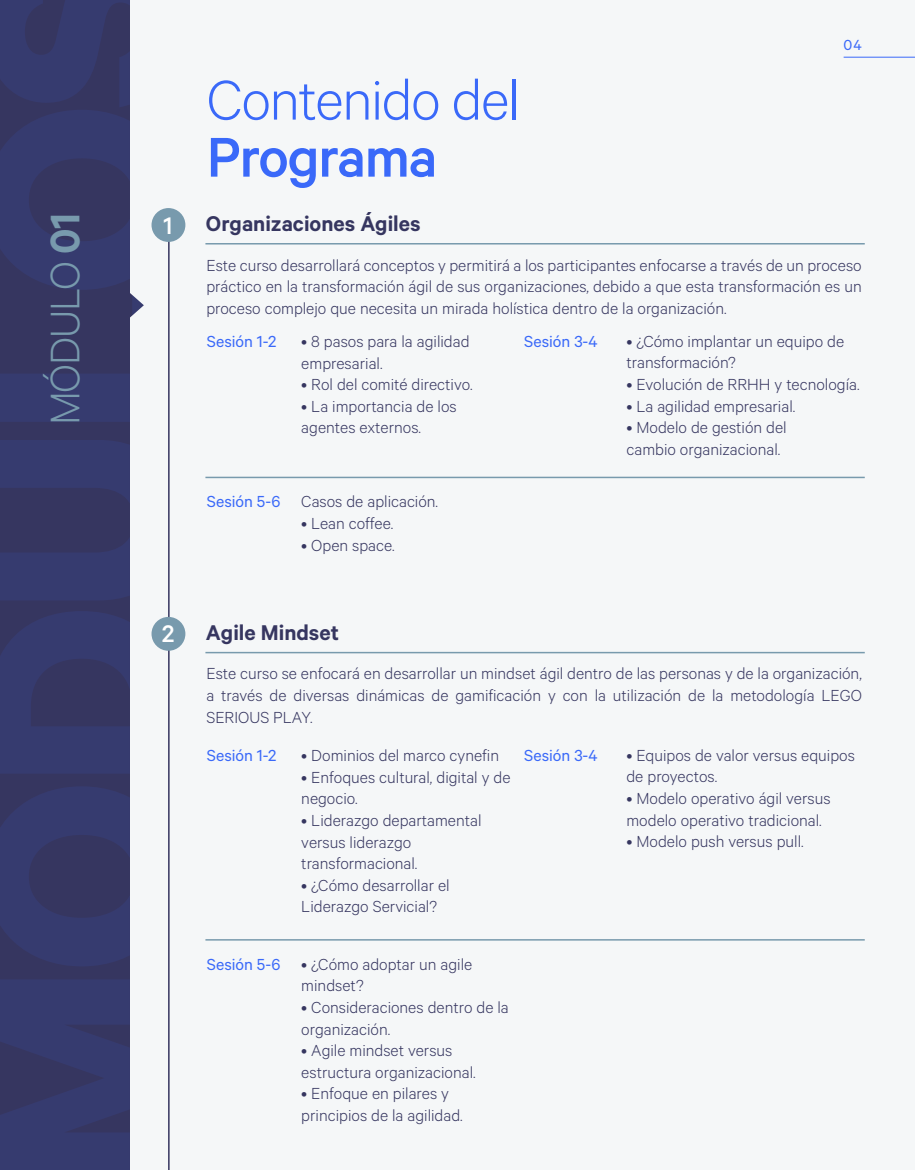
<style>
.page{position:relative;width:915px;height:1170px;background:#fff}
.page>*{position:absolute;margin:0;border:0;box-sizing:border-box;transform-origin:0 0}
.t1{font:300 63px "Calibre";letter-spacing:-.025em;color:#3a69f9}
.t2{font:500 63px "Calibre";letter-spacing:-.025em;color:#3a69f9}
.t3{font:300 46.5px "Calibre";letter-spacing:-.025em;color:#789aad}
.t4{font:500 27px "Calibre";color:#fff}
.t5{font:600 24px "Calibre";color:#363660}
.t6{font:300 18px/21.6px "Calibre";color:#363660}
.t7{font:18px "Calibre";color:#3a69f9}
.t8{font:16.5px "Calibre";color:#3a69f9}
.s1{font-weight:600}
</style>
<div class="page">
<div style="left:130px;top:0;width:784px;height:1169px;background:#f5f7f8"></div>
<div style="left:0;top:0;width:130px;height:1169px;background:#363660"></div>
<svg style="left:130px;top:293px;width:14px;height:25px"></svg>
<hr style="left:843px;top:57px;width:71px;height:1px;background:#3a69f9">
<hr style="left:205px;top:243px;width:659px;height:1px;background:#789aad">
<hr style="left:205px;top:651px;width:659px;height:2px;background:#789aad">
<hr style="left:205px;top:476px;width:659px;height:2px;background:#789aad">
<hr style="left:205px;top:939px;width:659px;height:1px;background:#789aad">
<hr style="left:168px;top:219px;width:1px;height:950px;background:#363660">
<div style="left:151px;top:208px;width:34px;height:34px;background:#789aad;border-radius:50%"></div>
<div style="left:151px;top:617px;width:34px;height:33px;background:#789aad;border-radius:50%"></div>
<h2 class="t3" style="left:38px;top:425px;width:213px;rotate:-90deg">MÓDULO <span class="s1">01</span></h2>
<h3 class="t4" style="left:164px;top:209px;width:10px">1</h3>
<h3 class="t4" style="left:162px;top:618px;width:14px">2</h3>
<h1 class="t1" style="left:206px;top:63px;width:315px">Contenido del</h1>
<h1 class="t2" style="left:206px;top:120px;width:232px">Programa</h1>
<h3 class="t5" style="left:206px;top:209px;width:216px">Organizaciones Ágiles</h3>
<p class="t8" style="left:843px;top:35px;width:20px">04</p>
<p class="t6" style="left:206px;top:253px;width:656px;text-align:justify">Este curso desarrollará conceptos y permitirá a los participantes enfocarse a través de un proceso práctico en la transformación ágil de sus organizaciones, debido a que esta transformación es un proceso complejo que necesita un mirada holística dentro de la organización.</p>
<p class="t7" style="left:207px;top:331px;width:71px">Sesión 1-2</p>
<p class="t6" style="left:301px;top:330px;width:170px">• 8 pasos para la agilidad empresarial.</p>
<p class="t6" style="left:301px;top:373px;width:173px">• Rol del comité directivo.</p>
<p class="t6" style="left:301px;top:394px;width:157px">• La importancia de los agentes externos.</p>
<p class="t7" style="left:207px;top:491px;width:75px">Sesión 5-6</p>
<p class="t6" style="left:301px;top:490px;width:138px">Casos de aplicación.</p>
<p class="t6" style="left:301px;top:511px;width:93px">• Lean coffee.</p>
<p class="t6" style="left:301px;top:533px;width:95px">• Open space.</p>
<h3 class="t5" style="left:206px;top:618px;width:134px">Agile Mindset</h3>
<p class="t7" style="left:524px;top:330px;width:75px">Sesión 3-4</p>
<p class="t6" style="left:626px;top:329px;width:219px">• ¿Cómo implantar un equipo de transformación?</p>
<p class="t6" style="left:626px;top:373px;width:234px">• Evolución de RRHH y tecnología.</p>
<p class="t6" style="left:626px;top:394px;width:170px">• La agilidad empresarial.</p>
<p class="t6" style="left:626px;top:416px;width:162px">• Modelo de gestión del cambio organizacional.</p>
<p class="t6" style="left:206px;top:662px;width:656px;text-align:justify">Este curso se enfocará en desarrollar un mindset ágil dentro de las personas y de la organización, a través de diversas dinámicas de gamificación y con la utilización de la metodología LEGO SERIOUS PLAY.</p>
<p class="t7" style="left:207px;top:744px;width:71px">Sesión 1-2</p>
<p class="t7" style="left:207px;top:953px;width:75px">Sesión 5-6</p>
<p class="t6" style="left:301px;top:744px;width:199px">• Dominios del marco cynefin</p>
<p class="t6" style="left:301px;top:765px;width:210px">• Enfoques cultural, digital y de negocio.</p>
<p class="t6" style="left:301px;top:808px;width:181px">• Liderazgo departamental versus liderazgo transformacional.</p>
<p class="t6" style="left:301px;top:873px;width:150px">• ¿Cómo desarrollar el<br>Liderazgo Servicial?</p>
<p class="t7" style="left:524px;top:744px;width:75px">Sesión 3-4</p>
<p class="t6" style="left:301px;top:952px;width:172px">• ¿Cómo adoptar un agile mindset?</p>
<p class="t6" style="left:301px;top:995px;width:209px">• Consideraciones dentro de la organización.</p>
<p class="t6" style="left:301px;top:1038px;width:176px">• Agile mindset versus estructura organizacional.</p>
<p class="t6" style="left:301px;top:1082px;width:163px">• Enfoque en pilares y principios de la agilidad.</p>
<p class="t6" style="left:626px;top:743px;width:230px">• Equipos de valor versus equipos de proyectos.</p>
<p class="t6" style="left:626px;top:786px;width:205px">• Modelo operativo ágil versus modelo operativo tradicional.</p>
<p class="t6" style="left:626px;top:830px;width:179px">• Modelo push versus pull.</p>
</div>
